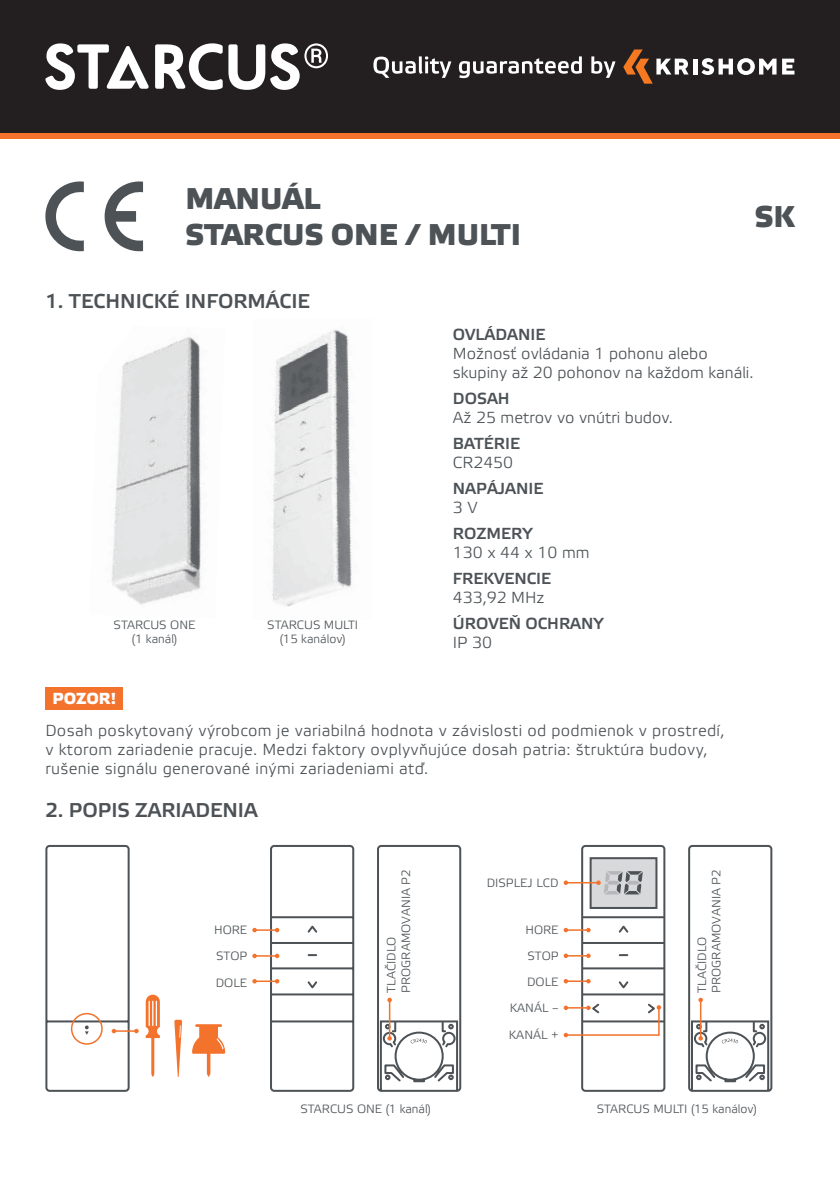
<style>
.page{position:relative;width:840px;height:1191px;background:#fff}
.page>*{position:absolute;margin:0;border:0;box-sizing:border-box;transform-origin:0 0}
.t1{font:700 30px/36px "Elektra Medium Pro";color:#4c5256}
.t2{font:700 20px "Elektra Light Pro";color:#4c5256}
.t3{font:16px/19.2px "Elektra Light Pro";letter-spacing:.02em;color:#4c5256}
.t4{font:16px/19.2px "Elektra Light Pro";color:#4c5256}
.t5{font:700 16px "Elektra Light Pro";color:#4c5256}
.t6{font:700 16px "Elektra Medium Pro";color:#fff}
.t7{font:12px/14.4px "Elektra Light Pro";color:#4c5256;text-align:center}
</style>
<div class="page">
<img style="left:272px;top:329px;width:80px;height:278px">
<img style="left:111px;top:337px;width:90px;height:267px">
<div style="left:581px;top:845px;width:84px;height:246px;border:2px solid #4c5256;border-radius:3px"></div>
<svg style="left:563px;top:856px;width:103px;height:181px"></svg>
<svg style="left:252px;top:845px;width:103px;height:247px"></svg>
<svg style="left:377px;top:845px;width:85px;height:247px"></svg>
<svg style="left:688px;top:845px;width:85px;height:247px"></svg>
<svg style="left:45px;top:181px;width:39px;height:70px"></svg>
<svg style="left:104px;top:181px;width:39px;height:70px"></svg>
<div style="left:45px;top:687px;width:78px;height:23px;background:#f3722c"></div>
<svg style="left:146px;top:994px;width:14px;height:83px"></svg>
<svg style="left:45px;top:845px;width:94px;height:247px"></svg>
<svg style="left:192px;top:1024px;width:33px;height:53px"></svg>
<svg style="left:174px;top:1019px;width:8px;height:58px"></svg>
<div style="left:0;top:0;width:839px;height:133px;background:#231f20"></div>
<svg style="left:45px;top:43px;width:104px;height:47px"></svg>
<svg style="left:155px;top:43px;width:67px;height:47px"></svg>
<svg style="left:228px;top:43px;width:100px;height:47px"></svg>
<svg style="left:373px;top:56px;width:78px;height:22px"></svg>
<svg style="left:458px;top:56px;width:123px;height:22px"></svg>
<svg style="left:591px;top:56px;width:24px;height:22px"></svg>
<div style="left:0;top:133px;width:839px;height:6px;background:#f3722c"></div>
<svg style="left:693px;top:59px;width:3px;height:15px"></svg>
<svg style="left:701px;top:58px;width:93px;height:17px"></svg>
<svg style="left:623px;top:49px;width:65px;height:35px"></svg>
<h1 class="t1" style="left:185px;top:182px;width:337px">MANUÁL<br>STARCUS ONE / MULTI</h1>
<p class="t2" style="left:45px;top:290px;width:266px">1. TECHNICKÉ INFORMÁCIE</p>
<h1 class="t1" style="left:754px;top:200px;width:41px">SK</h1>
<p class="t5" style="left:452px;top:325px;width:94px">OVLÁDANIE</p>
<p class="t4" style="left:452px;top:344px;width:302px">Možnosť ovládania 1 pohonu alebo skupiny až 20 pohonov na každom kanáli.</p>
<p class="t5" style="left:452px;top:389px;width:58px">DOSAH</p>
<p class="t4" style="left:452px;top:408px;width:221px">Až 25 metrov vo vnútri budov.</p>
<p class="t5" style="left:452px;top:434px;width:68px">BATÉRIE</p>
<p class="t3" style="left:452px;top:453px;width:62px">CR2450</p>
<p class="t5" style="left:452px;top:479px;width:92px">NAPÁJANIE</p>
<p class="t3" style="left:452px;top:498px;width:26px">3 V</p>
<p class="t5" style="left:452px;top:524px;width:81px">ROZMERY</p>
<p class="t3" style="left:452px;top:543px;width:138px">130 x 44 x 10 mm</p>
<p class="t7" style="left:113px;top:618px;width:83px">STARCUS ONE (1 kanál)</p>
<p class="t6" style="left:53px;top:689px;width:65px">POZOR!</p>
<p class="t7" style="left:267px;top:618px;width:92px">STARCUS MULTI (15 kanálov)</p>
<p class="t5" style="left:452px;top:569px;width:100px">FREKVENCIE</p>
<p class="t3" style="left:452px;top:588px;width:93px">433,92 MHz</p>
<p class="t5" style="left:452px;top:614px;width:152px">ÚROVEŇ OCHRANY</p>
<p class="t3" style="left:452px;top:633px;width:41px">IP 30</p>
<p class="t3" style="left:45px;top:721px;width:680px">Dosah poskytovaný výrobcom je variabilná hodnota v závislosti od podmienok v prostredí, v ktorom zariadenie pracuje. Medzi faktory ovplyvňujúce dosah patria: štruktúra budovy, rušenie signálu generované inými zariadeniami atď.</p>
<p class="t2" style="left:45px;top:799px;width:214px">2. POPIS ZARIADENIA</p>
<p class="t7" style="left:384px;top:992px;width:125px;text-align:left;rotate:-90deg">TLAČIDLO<br>PROGRAMOVANIA P2</p>
<p class="t7" style="left:694px;top:992px;width:125px;text-align:left;rotate:-90deg">TLAČIDLO<br>PROGRAMOVANIA P2</p>
<p class="t7" style="left:486px;top:876px;width:73px">DISPLEJ LCD</p>
<p class="t7" style="left:214px;top:923px;width:35px">HORE</p>
<p class="t7" style="left:525px;top:923px;width:35px">HORE</p>
<p class="t7" style="left:216px;top:949px;width:33px">STOP</p>
<p class="t7" style="left:527px;top:949px;width:33px">STOP</p>
<p class="t7" style="left:216px;top:976px;width:33px">DOLE</p>
<p class="t7" style="left:509px;top:969px;width:50px;line-height:26.4px;text-align:right">DOLE<br>KANÁL –</p>
<p class="t7" style="left:508px;top:1028px;width:51px">KANÁL +</p>
<p class="t7" style="left:300px;top:1102px;width:132px">STARCUS ONE (1 kanál)</p>
<p class="t7" style="left:596px;top:1102px;width:162px">STARCUS MULTI (15 kanálov)</p>
</div>
